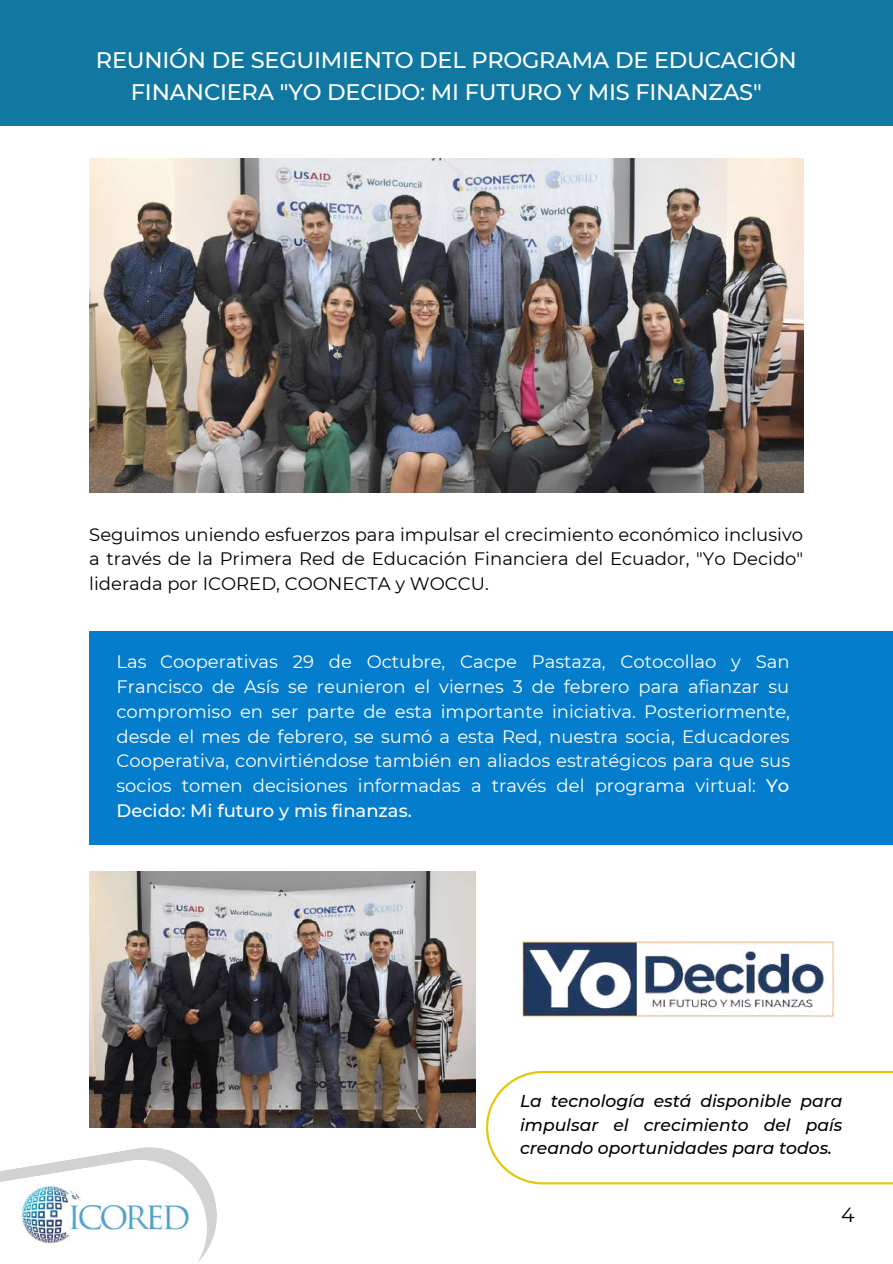
<style>
.page{position:relative;width:893px;height:1264px;background:#fff}
.page>*{position:absolute;margin:0;border:0;box-sizing:border-box;transform-origin:0 0}
.t1{font:500 22.5px/31.5px "Montserrat";letter-spacing:-.01em;color:#fff;text-align:center}
.t2{font:20.4px "Montserrat";color:#000}
.t3{font:18px/24.8px "Montserrat";color:#fff;text-align:justify}
.t4{font:18px/24.8px "Montserrat";color:#000;text-align:justify}
.t5{font:italic 500 17.1px/23.5px "Montserrat";color:#000;text-align:justify}
.s1{font-weight:500}
</style>
<div class="page">
<img style="left:89px;top:159px;width:714px;height:334px">
<svg style="left:0;top:1147px;width:217px;height:115px"></svg>
<img style="left:19px;top:1184px;width:172px;height:60px">
<div style="left:0;top:0;width:892px;height:125px;background:#1178a2"></div>
<svg style="left:486px;top:1070px;width:406px;height:114px"></svg>
<div style="left:89px;top:631px;width:803px;height:213px;background:#057dcd"></div>
<img style="left:89px;top:871px;width:386px;height:256px">
<img style="left:522px;top:941px;width:313px;height:76px">
<p class="t1" style="left:96px;top:44px;width:702px">REUNIÓN DE SEGUIMIENTO DEL PROGRAMA DE EDUCACIÓN<br>FINANCIERA "YO DECIDO: MI FUTURO Y MIS FINANZAS"</p>
<p class="t4" style="left:89px;top:521px;width:715px">Seguimos uniendo esfuerzos para impulsar el crecimiento económico inclusivo a través de la Primera Red de Educación Financiera del Ecuador, "Yo Decido" liderada por ICORED, COONECTA y WOCCU.</p>
<p class="t3" style="left:116px;top:649px;width:675px">Las Cooperativas 29 de Octubre, Cacpe Pastaza, Cotocollao y San Francisco de Asís se reunieron el viernes 3 de febrero para afianzar su compromiso en ser parte de esta importante iniciativa. Posteriormente, desde el mes de febrero, se sumó a esta Red, nuestra socia, Educadores Cooperativa, convirtiéndose también en aliados estratégicos para que sus socios tomen decisiones informadas a través del programa virtual: <span class="s1">Yo Decido: Mi futuro y mis finanzas.</span></p>
<p class="t5" style="left:520px;top:1088px;width:324px">La tecnología está disponible para impulsar el crecimiento del país creando oportunidades para todos.</p>
<p class="t2" style="left:841px;top:1201px;width:15px">4</p>
</div>
